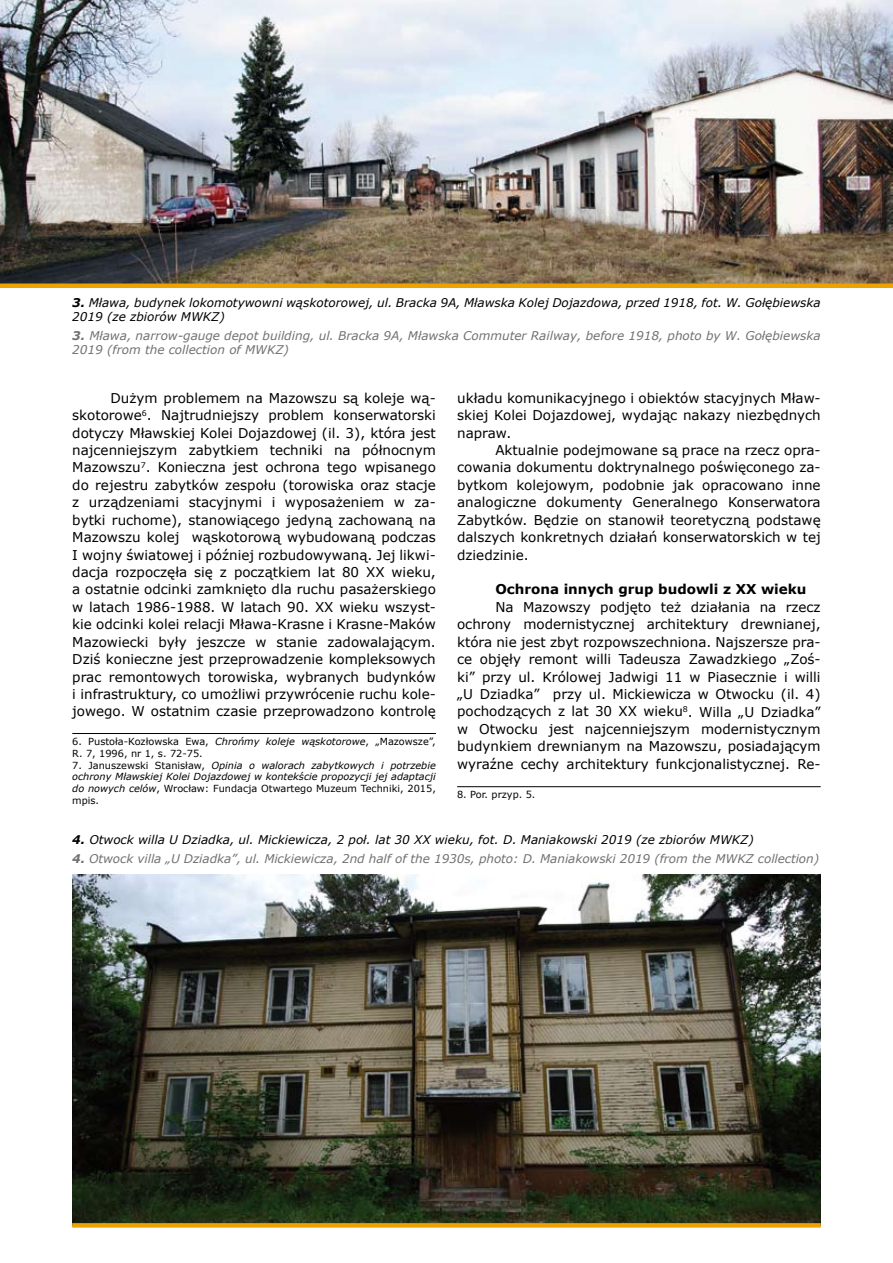
<style>
.page{position:relative;width:893px;height:1263px;background:#fff}
.page>*{position:absolute;margin:0;border:0;box-sizing:border-box;transform-origin:0 0}
.t1{font:13.5px/17.4px "Verdana";color:#000;text-align:justify}
.t2{font:700 13.5px "Verdana";color:#000}
.t3{font:italic 12px/14.4px "Verdana";color:#707173}
.t4{font:italic 12px/14.4px "Verdana";color:#000}
.t5{font:italic 9.75px/11.7px "Verdana";color:#000;text-align:justify}
.t6{font:9.75px/11.7px "Verdana";color:#000}
.s1{font-weight:700}
.s2{font-style:italic}
.s3{font-style:normal}
</style>
<div class="page">
<hr style="left:72px;top:733px;width:364px;height:1px;background:#000">
<hr style="left:457px;top:786px;width:364px;height:1px;background:#000">
<img style="left:0;top:0;width:893px;height:283px">
<img style="left:72px;top:874px;width:749px;height:349px">
<div style="left:0;top:283px;width:893px;height:5px;background:#eda200"></div>
<svg style="left:72px;top:1223px;width:749px;height:4px;background:#e69e00"></svg>
<p class="t4" style="left:72px;top:295px;width:750px"><span class="s1">3.</span> Mława, budynek lokomotywowni wąskotorowej, ul. Bracka 9A, Mławska Kolej Dojazdowa, przed 1918, fot. W. Gołębiewska<br>2019 (ze zbiorów MWKZ)</p>
<p class="t3" style="left:72px;top:328px;width:750px"><span class="s1">3.</span> Mława, narrow-gauge depot building, ul. Bracka 9A, Mławska Commuter Railway, before 1918, photo by W. Gołębiewska<br>2019 (from the collection of MWKZ)</p>
<p class="t1" style="left:72px;top:389px;width:365px;text-indent:38px">Dużym problemem na Mazowszu są koleje wą&shy;skotorowe<sup>6</sup>. Najtrudniejszy problem konserwatorski dotyczy Mławskiej Kolei Dojazdowej (il. 3), która jest najcenniejszym zabytkiem techniki na północnym Mazowszu<sup>7</sup>. Konieczna jest ochrona tego wpisanego do rejestru zabytków zespołu (torowiska oraz stacje z urządzeniami stacyjnymi i wyposażeniem w za&shy;bytki ruchome), stanowiącego jedyną zachowaną na Mazowszu kolej wąskotorową wybudowaną podczas I wojny światowej i później rozbudowywaną. Jej likwi&shy;dacja rozpoczęła się z początkiem lat 80 XX wieku, a ostatnie odcinki zamknięto dla ruchu pasażerskiego w latach 1986-1988. W latach 90. XX wieku wszyst&shy;kie odcinki kolei relacji Mława-Krasne i Krasne-Maków Mazowiecki były jeszcze w stanie zadowalającym.<br>Dziś konieczne jest przeprowadzenie kompleksowych prac remontowych torowiska, wybranych budynków i infrastruktury, co umożliwi przywrócenie ruchu kole&shy;jowego. W ostatnim czasie przeprowadzono kontrolę</p>
<p class="t6" style="left:72px;top:735px;width:365px">6. Pustoła-Kozłowska Ewa, <span class="s2">Chrońmy koleje wąskotorowe</span>, „Mazowsze”,<br>R. 7, 1996, nr 1, s. 72-75.</p>
<p class="t5" style="left:72px;top:759px;width:365px"><span class="s3">7. Januszewski Stanisław,</span> Opinia o walorach zabytkowych i potrzebie ochrony Mławskiej Kolei Dojazdowej w kontekście propozycji jej adaptacji do nowych celów<span class="s3">, Wrocław: Fundacja Otwartego Muzeum Techniki, 2015, mpis.</span></p>
<p class="t1" style="left:457px;top:389px;width:365px">układu komunikacyjnego i obiektów stacyjnych Mław&shy;skiej Kolei Dojazdowej, wydając nakazy niezbędnych napraw.</p>
<p class="t1" style="left:457px;top:441px;width:365px;text-indent:38px">Aktualnie podejmowane są prace na rzecz opra&shy;cowania dokumentu doktrynalnego poświęconego za&shy;bytkom kolejowym, podobnie jak opracowano inne analogiczne dokumenty Generalnego Konserwatora Zabytków. Będzie on stanowił teoretyczną podstawę dalszych konkretnych działań konserwatorskich w tej dziedzinie.</p>
<p class="t2" style="left:495px;top:581px;width:313px">Ochrona innych grup budowli z XX wieku</p>
<p class="t1" style="left:457px;top:598px;width:365px;text-indent:38px">Na Mazowszy podjęto też działania na rzecz ochrony modernistycznej architektury drewnianej, która nie jest zbyt rozpowszechniona. Najszersze pra&shy;ce objęły remont willi Tadeusza Zawadzkiego „Zoś&shy;ki” przy ul. Królowej Jadwigi 11 w Piasecznie i willi „U Dziadka” przy ul. Mickiewicza w Otwocku (il. 4) pochodzących z lat 30 XX wieku<sup>8</sup>. Willa „U Dziadka” w Otwocku jest najcenniejszym modernistycznym budynkiem drewnianym na Mazowszu, posiadającym wyraźne cechy architektury funkcjonalistycznej. Re-</p>
<p class="t6" style="left:457px;top:789px;width:80px">8. Por. przyp. 5.</p>
<p class="t4" style="left:72px;top:832px;width:683px"><span class="s1">4.</span> Otwock willa U Dziadka, ul. Mickiewicza, 2 poł. lat 30 XX wieku, fot. D. Maniakowski 2019 (ze zbiorów MWKZ)</p>
<p class="t3" style="left:72px;top:851px;width:748px"><span class="s1">4.</span> Otwock villa „U Dziadka”, ul. Mickiewicza, 2nd half of the 1930s, photo: D. Maniakowski 2019 (from the MWKZ collection)</p>
</div>
